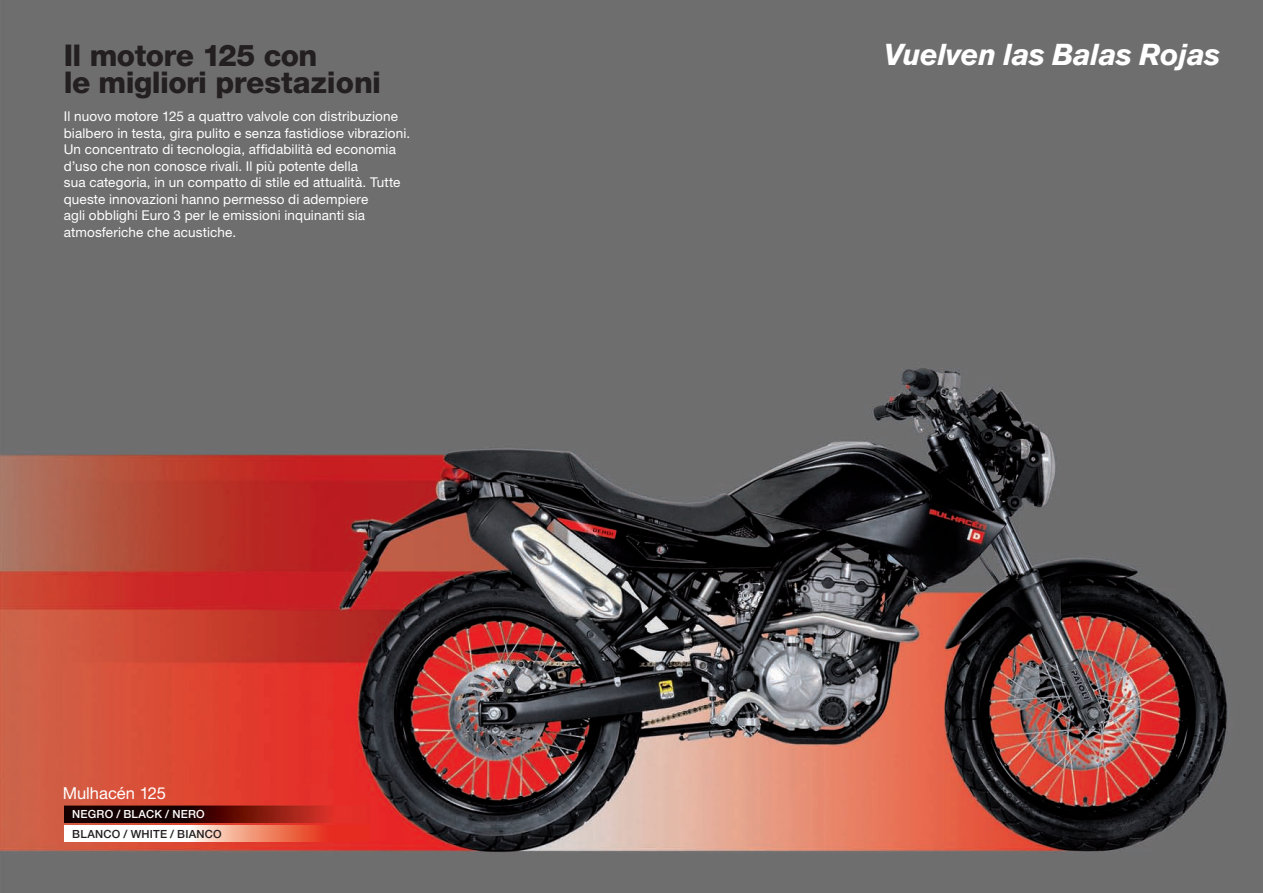
<style>
.page{position:relative;width:1263px;height:893px;background:#fff}
.page>*{position:absolute;margin:0;border:0;box-sizing:border-box;transform-origin:0 0}
.t1{font:800 30px/27px "Helvetica Neue";letter-spacing:-.02em;color:#231f20}
.t2{font:italic 700 30px "Akzidenz Grotesk BE";letter-spacing:-.02em;color:#fff}
.t3{font:16.5px "Helvetica Neue";color:#fff}
.t4{font:13.5px/16.5px "Helvetica Neue";letter-spacing:.01em;color:#fff}
.t5{font:500 11.25px "Helvetica Neue";letter-spacing:.02em;color:#231f20}
.t6{font:500 11.25px "Helvetica Neue";letter-spacing:.02em;color:#fff}
</style>
<div class="page">
<img style="left:0;top:0;width:1263px;height:893px">
<svg style="left:64px;top:825px;width:305px;height:17px"></svg>
<img style="left:64px;top:806px;width:305px;height:17px">
<h1 class="t1" style="left:64px;top:41px;width:319px">Il motore 125 con<br>le migliori prestazioni</h1>
<p class="t4" style="left:64px;top:108px;width:348px">Il nuovo motore 125 a quattro valvole con distribuzione bialbero in testa, gira pulito e senza fastidiose vibrazioni.<br>Un concentrato di tecnologia, affidabilità ed economia d’uso che non conosce rivali. Il più potente della<br>sua categoria, in un compatto di stile ed attualità. Tutte queste innovazioni hanno permesso di adempiere<br>agli obblighi Euro 3 per le emissioni inquinanti sia atmosferiche che acustiche.</p>
<p class="t3" style="left:63px;top:783px;width:105px">Mulhacén 125</p>
<p class="t6" style="left:72px;top:808px;width:134px">NEGRO / BLACK / NERO</p>
<p class="t5" style="left:72px;top:827px;width:151px">BLANCO / WHITE / BIANCO</p>
<h1 class="t2" style="left:883px;top:37px;width:338px">Vuelven las Balas Rojas</h1>
</div>
